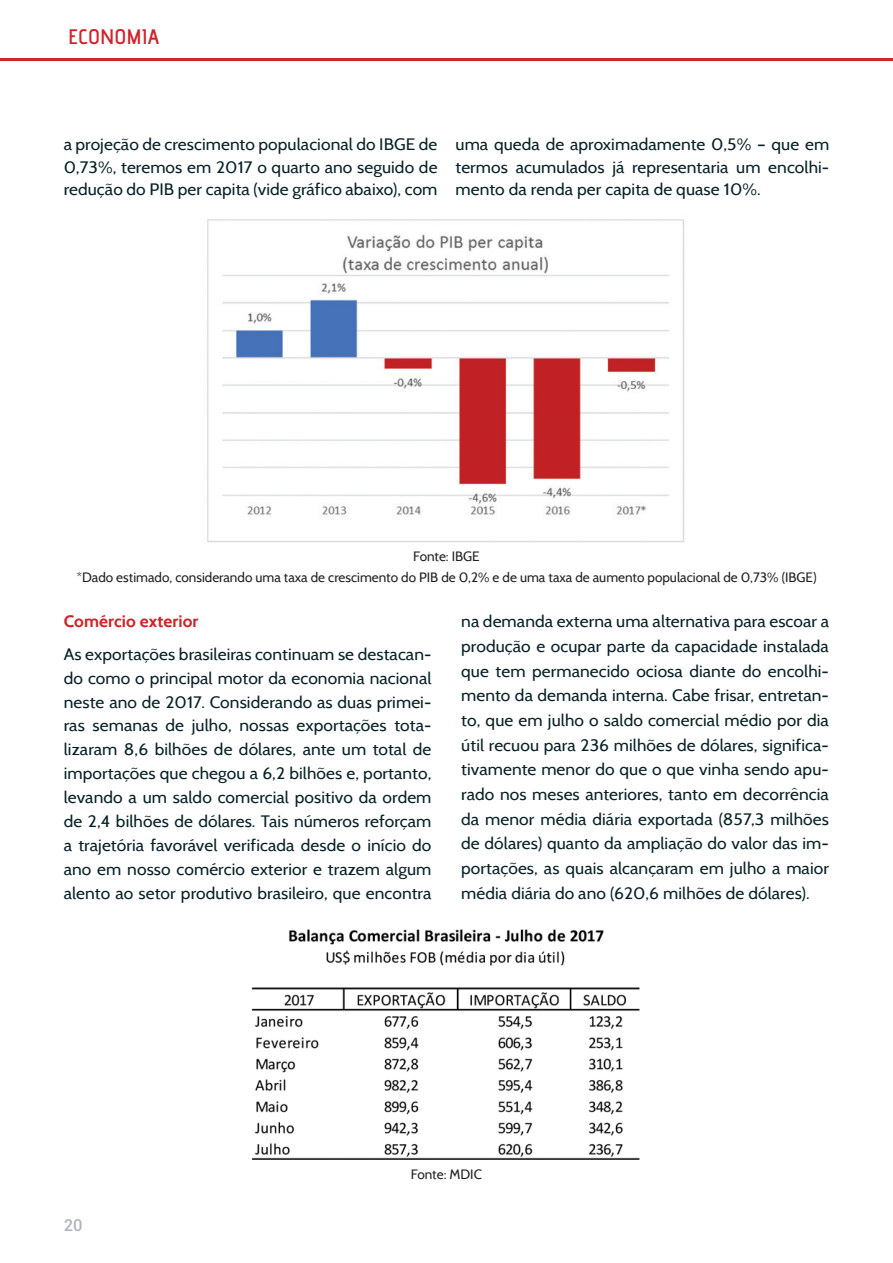
<style>
.page{position:relative;width:893px;height:1263px;background:#fff}
.page>*{position:absolute;margin:0;border:0;box-sizing:border-box;transform-origin:0 0}
.Paragraph_Style_blac{font:21px "advent Bd 2";color:#d1232a;scale:1.05 1}
.t1{font:16.5px/24.6px "Cabin";letter-spacing:.005em;color:#072127;text-align:justify;scale:1.05 1}
.t2{font:700 16.5px "Cabin";letter-spacing:.005em;color:#d1232a;scale:1.05 1}
.t3{font:500 16.5px "Roboto";color:#b1b5be}
.t4{font:13.5px "Cabin";color:#231f20}
</style>
<div class="page">
<hr style="left:0;top:58px;width:893px;height:3px;background:#d1232a">
<img style="left:207px;top:219px;width:478px;height:324px">
<img style="left:251px;top:929px;width:389px;height:231px">
<p class="Paragraph_Style_blac" style="left:68px;top:24px;width:88px">ECONOMIA</p>
<p class="t1" style="left:64px;top:133px;width:357px;line-height:22.6px">a projeção de crescimento populacional do IBGE de 0,73%, teremos em 2017 o quarto ano seguido de redução do PIB per capita (vide gráfico abaixo), com</p>
<p class="t1" style="left:455px;top:133px;width:357px;line-height:22.6px">uma queda de aproximadamente 0,5% – que em termos acumulados já representaria um encolhi&shy;mento da renda per capita de quase 10%.</p>
<p class="t4" style="left:413px;top:548px;width:68px">Fonte: IBGE</p>
<p class="t4" style="left:76px;top:569px;width:742px">*Dado estimado, considerando uma taxa de crescimento do PIB de 0,2% e de uma taxa de aumento populacional de 0,73% (IBGE)</p>
<p class="t2" style="left:64px;top:611px;width:130px">Comércio exterior</p>
<p class="t1" style="left:64px;top:642px;width:352px;line-height:23.9px">As exportações brasileiras continuam se destacan&shy;do como o principal motor da economia nacional neste ano de 2017. Considerando as duas primei&shy;ras semanas de julho, nossas exportações tota&shy;lizaram 8,6 bilhões de dólares, ante um total de importações que chegou a 6,2 bilhões e, portanto, levando a um saldo comercial positivo da ordem de 2,4 bilhões de dólares. Tais números reforçam a trajetória favorável verificada desde o início do ano em nosso comércio exterior e trazem algum alento ao setor produtivo brasileiro, que encontra</p>
<p class="t1" style="left:461px;top:609px;width:352px">na demanda externa uma alternativa para escoar a produção e ocupar parte da capacidade instalada que tem permanecido ociosa diante do encolhi&shy;mento da demanda interna. Cabe frisar, entretan&shy;to, que em julho o saldo comercial médio por dia útil recuou para 236 milhões de dólares, significa&shy;tivamente menor do que o que vinha sendo apu&shy;rado nos meses anteriores, tanto em decorrência da menor média diária exportada (857,3 milhões de dólares) quanto da ampliação do valor das im&shy;portações, as quais alcançaram em julho a maior média diária do ano (620,6 milhões de dólares).</p>
<p class="t3" style="left:64px;top:1214px;width:20px">20</p>
<p class="t4" style="left:411px;top:1166px;width:72px">Fonte: MDIC</p>
</div>
